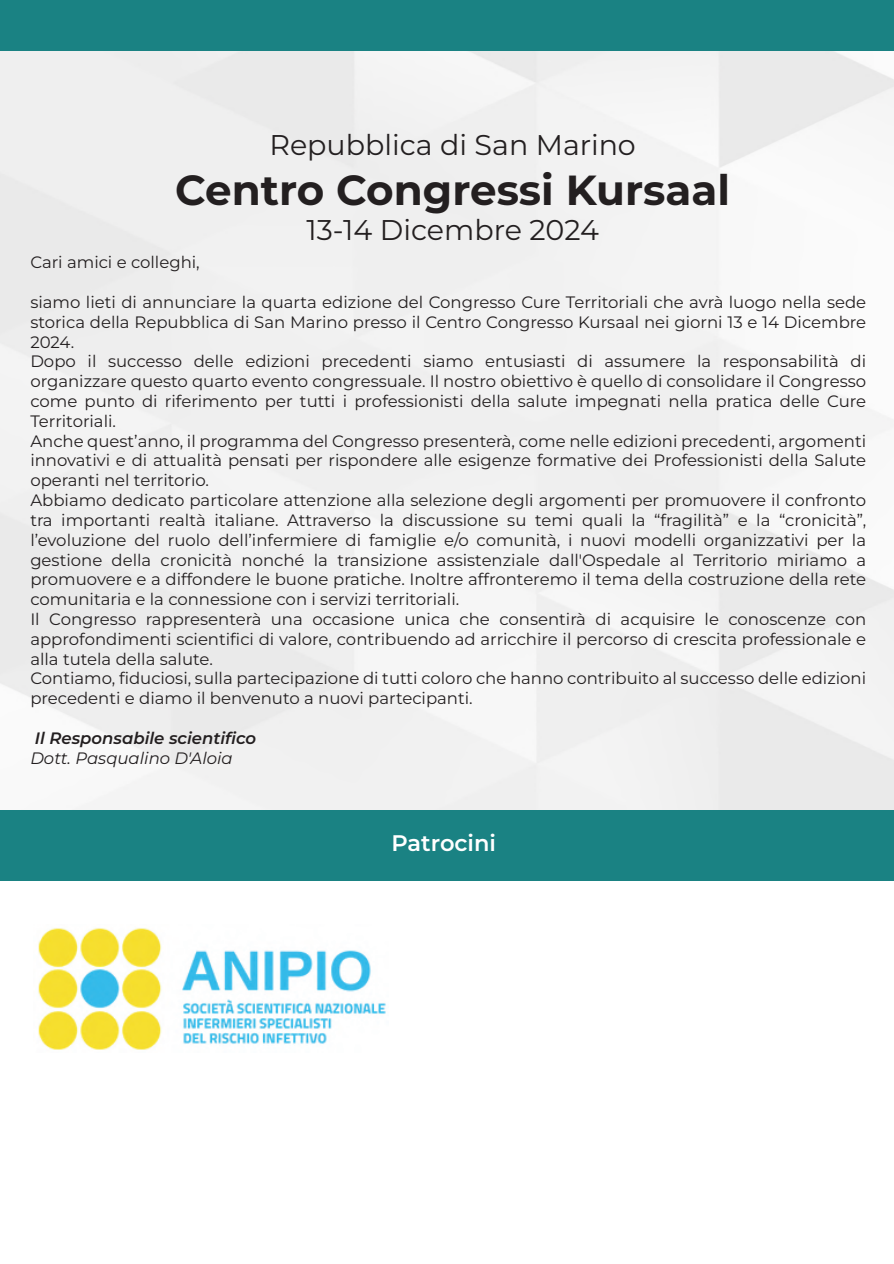
<style>
.page{position:relative;width:894px;height:1264px;background:#fff}
.page>*{position:absolute;margin:0;border:0;box-sizing:border-box;transform-origin:0 0}
.t1{font:700 42px "Montserrat";color:#231f20}
.t2{font:28.5px "Montserrat";color:#231f20}
.t3{font:600 22.5px "Montserrat";color:#fff}
.t4{font:16.5px/19.8px "Montserrat";color:#231f20}
.t5{font:italic 600 16.5px "Montserrat";color:#231f20}
.t6{font:italic 16.5px "Montserrat";color:#231f20}
</style>
<div class="page">
<img style="left:0;top:50px;width:893px;height:760px">
<div style="left:0;top:0;width:893px;height:50px;background:#1a8283"></div>
<div style="left:0;top:810px;width:893px;height:70px;background:#1a8283"></div>
<img style="left:38px;top:928px;width:348px;height:122px">
<h2 class="t2" style="left:269px;top:126px;width:368px">Repubblica di San Marino</h2>
<h1 class="t1" style="left:175px;top:162px;width:556px">Centro Congressi Kursaal</h1>
<h2 class="t2" style="left:306px;top:210px;width:294px">13-14 Dicembre 2024</h2>
<p class="t4" style="left:30px;top:252px;width:171px">Cari amici e colleghi,</p>
<p class="t4" style="left:30px;top:292px;width:837px">siamo lieti di annunciare la quarta edizione del Congresso Cure Territoriali che avrà luogo nella sede storica della Repubblica di San Marino presso il Centro Congresso Kursaal nei giorni 13 e 14 Dicembre 2024.<br>Dopo il successo delle edizioni precedenti siamo entusiasti di assumere la responsabilità di organizzare questo quarto evento congressuale. Il nostro obiettivo è quello di consolidare il Congresso come punto di riferimento per tutti i professionisti della salute impegnati nella pratica delle Cure Territoriali.<br>Anche quest’anno, il programma del Congresso presenterà, come nelle edizioni precedenti, argomenti innovativi e di attualità pensati per rispondere alle esigenze formative dei Professionisti della Salute operanti nel territorio.<br>Abbiamo dedicato particolare attenzione alla selezione degli argomenti per promuovere il confronto tra importanti realtà italiane. Attraverso la discussione su temi quali la “fragilità” e la “cronicità”, l’evoluzione del ruolo dell’infermiere di famiglie e/o comunità, i nuovi modelli organizzativi per la gestione della cronicità nonché la transizione assistenziale dall'Ospedale al Territorio miriamo a promuovere e a diffondere le buone pratiche. Inoltre affronteremo il tema della costruzione della rete comunitaria e la connessione con i servizi territoriali.<br>Il Congresso rappresenterà una occasione unica che consentirà di acquisire le conoscenze con approfondimenti scientifici di valore, contribuendo ad arricchire il percorso di crescita professionale e alla tutela della salute.<br>Contiamo, fiduciosi, sulla partecipazione di tutti coloro che hanno contribuito al successo delle edizioni precedenti e diamo il benvenuto a nuovi partecipanti.</p>
<p class="t5" style="left:35px;top:727px;width:223px">Il Responsabile scientifico</p>
<p class="t6" style="left:30px;top:746px;width:204px">Dott. Pasqualino D'Aloia</p>
<h3 class="t3" style="left:391px;top:827px;width:106px">Patrocini</h3>
</div>
